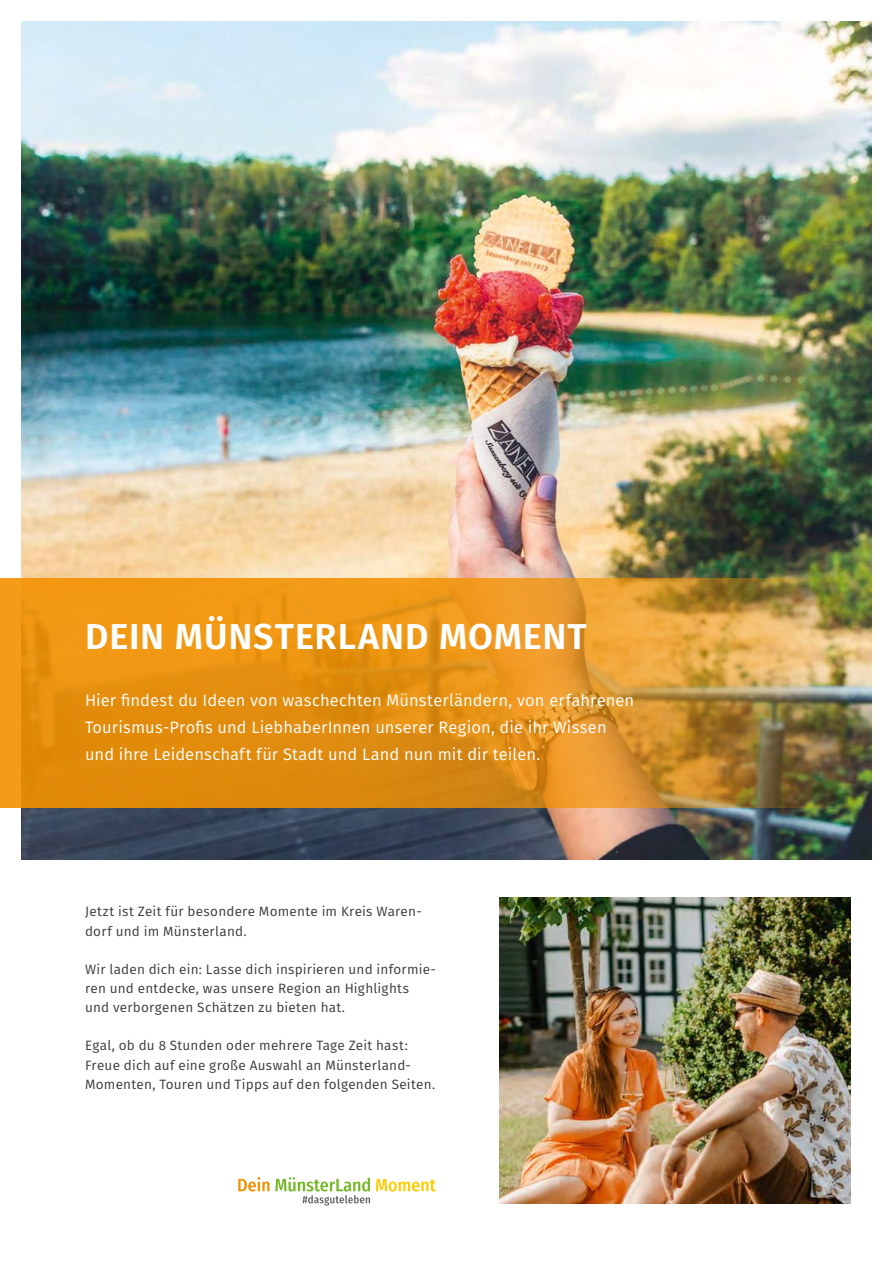
<style>
.page{position:relative;width:893px;height:1263px;background:#fff}
.page>*{position:absolute;margin:0;border:0;box-sizing:border-box;transform-origin:0 0}
.t1{font:600 36px "Fira Sans";letter-spacing:.025em;color:#fff}
.t2{font:16.5px/27px "Fira Sans";letter-spacing:.005em;color:#fff}
.t3{font:13.5px/19.2px "Fira Sans";letter-spacing:.015em;color:#3a3a39}
</style>
<div class="page">
<img style="left:21px;top:21px;width:851px;height:838px">
<img style="left:0;top:578px;width:872px;height:230px">
<svg style="left:376px;top:1179px;width:60px;height:12px"></svg>
<svg style="left:238px;top:1177px;width:31px;height:14px"></svg>
<svg style="left:275px;top:1177px;width:95px;height:28px"></svg>
<img style="left:500px;top:897px;width:350px;height:306px">
<h1 class="t1" style="left:85px;top:606px;width:503px">DEIN MÜNSTERLAND MOMENT</h1>
<p class="t2" style="left:85px;top:686px;width:551px">Hier findest du Ideen von waschechten Münsterländern, von erfahrenen<br>Tourismus-Profis und LiebhaberInnen unserer Region, die ihr Wissen und ihre Leidenschaft für Stadt und Land nun mit dir teilen.</p>
<p class="t3" style="left:85px;top:902px;width:338px">Jetzt ist Zeit für besondere Momente im Kreis Waren&shy;dorf und im Münsterland.</p>
<p class="t3" style="left:85px;top:959px;width:352px">Wir laden dich ein: Lasse dich inspirieren und informie&shy;ren und entdecke, was unsere Region an Highlights und verborgenen Schätzen zu bieten hat.</p>
<p class="t3" style="left:85px;top:1036px;width:352px">Egal, ob du 8 Stunden oder mehrere Tage Zeit hast:<br>Freue dich auf eine große Auswahl an Münsterland-<br>Momenten, Touren und Tipps auf den folgenden Seiten.</p>
</div>
